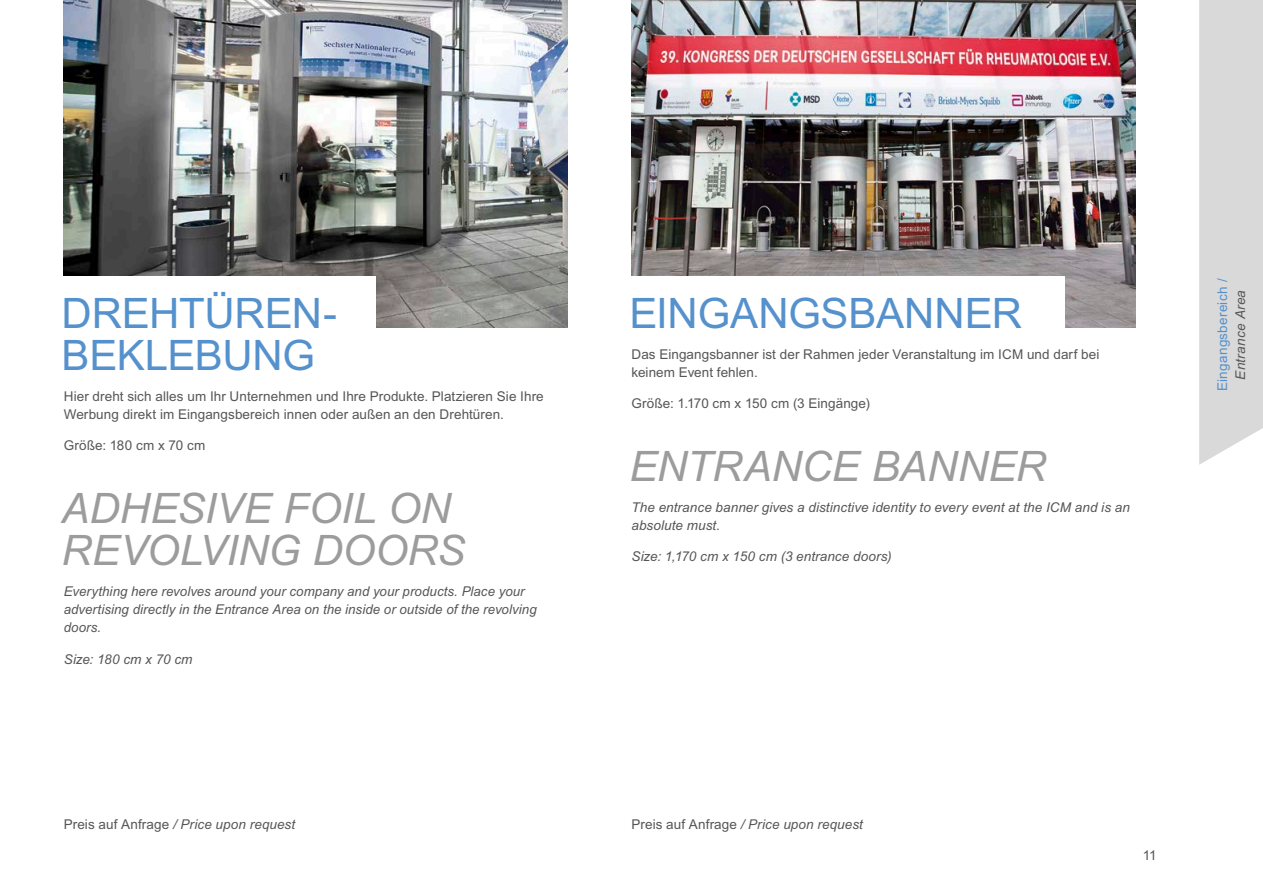
<style>
.page{position:relative;width:1263px;height:893px;background:#fff}
.page>*{position:absolute;margin:0;border:0;box-sizing:border-box;transform-origin:0 0}
.t1{font:italic 42px/42px "Arial";letter-spacing:-.005em;color:#9c9c9c}
.t2{font:42px/42px "Arial";letter-spacing:-.005em;color:#5591cd}
.t3{font:italic 13.5px/18px "Arial";letter-spacing:.005em;color:#565655}
.t4{font:13.5px/18px "Arial";letter-spacing:.005em;color:#565655}
.t5{font:13.5px "Arial";letter-spacing:.02em;color:#5591cd}
.s1{font-style:normal}
</style>
<div class="page">
<img style="left:64px;top:0;width:504px;height:327px">
<div style="left:62px;top:276px;width:314px;height:115px;background:#fff"></div>
<img style="left:631px;top:0;width:504px;height:327px">
<div style="left:629px;top:276px;width:436px;height:52px;background:#fff"></div>
<div style="left:1199px;top:0;width:64px;height:465px;background:#d9d9da"></div>
<h1 class="t2" style="left:62px;top:292px;width:277px">DREHTÜREN-<br>BEKLEBUNG</h1>
<p class="t4" style="left:64px;top:387px;width:481px">Hier dreht sich alles um Ihr Unternehmen und Ihre Produkte. Platzieren Sie Ihre<br>Werbung direkt im Eingangsbereich innen oder außen an den Drehtüren.</p>
<p class="t4" style="left:64px;top:436px;width:143px">Größe: 180 cm x 70 cm</p>
<h1 class="t1" style="left:62px;top:488px;width:405px">ADHESIVE FOIL ON<br>REVOLVING DOORS</h1>
<p class="t3" style="left:64px;top:583px;width:474px">Everything here revolves around your company and your products. Place your advertising directly in the Entrance Area on the inside or outside of the revolving doors.</p>
<p class="t3" style="left:64px;top:650px;width:130px">Size: 180 cm x 70 cm</p>
<h1 class="t2" style="left:629px;top:292px;width:394px">EINGANGSBANNER</h1>
<p class="t4" style="left:631px;top:345px;width:469px">Das Eingangsbanner ist der Rahmen jeder Veranstaltung im ICM und darf bei keinem Event fehlen.</p>
<p class="t4" style="left:631px;top:394px;width:240px">Größe: 1.170 cm x 150 cm (3 Eingänge)</p>
<h1 class="t1" style="left:629px;top:446px;width:418px">ENTRANCE BANNER</h1>
<p class="t3" style="left:631px;top:499px;width:500px">The entrance banner gives a distinctive identity to every event at the ICM and is an absolute must.</p>
<p class="t3" style="left:631px;top:548px;width:262px">Size: 1,170 cm x 150 cm (3 entrance doors)</p>
<p class="t3" style="left:64px;top:816px;width:233px"><span class="s1">Preis auf Anfrage</span> / Price upon request</p>
<p class="t3" style="left:631px;top:816px;width:233px"><span class="s1">Preis auf Anfrage</span> / Price upon request</p>
<p class="t4" style="left:1143px;top:846px;width:15px">11</p>
<p class="t5" style="left:1213px;top:391px;width:114px;rotate:-90deg">Eingangsbereich /</p>
<p class="t3" style="left:1231px;top:380px;width:91px;rotate:-90deg">Entrance Area</p>
</div>
